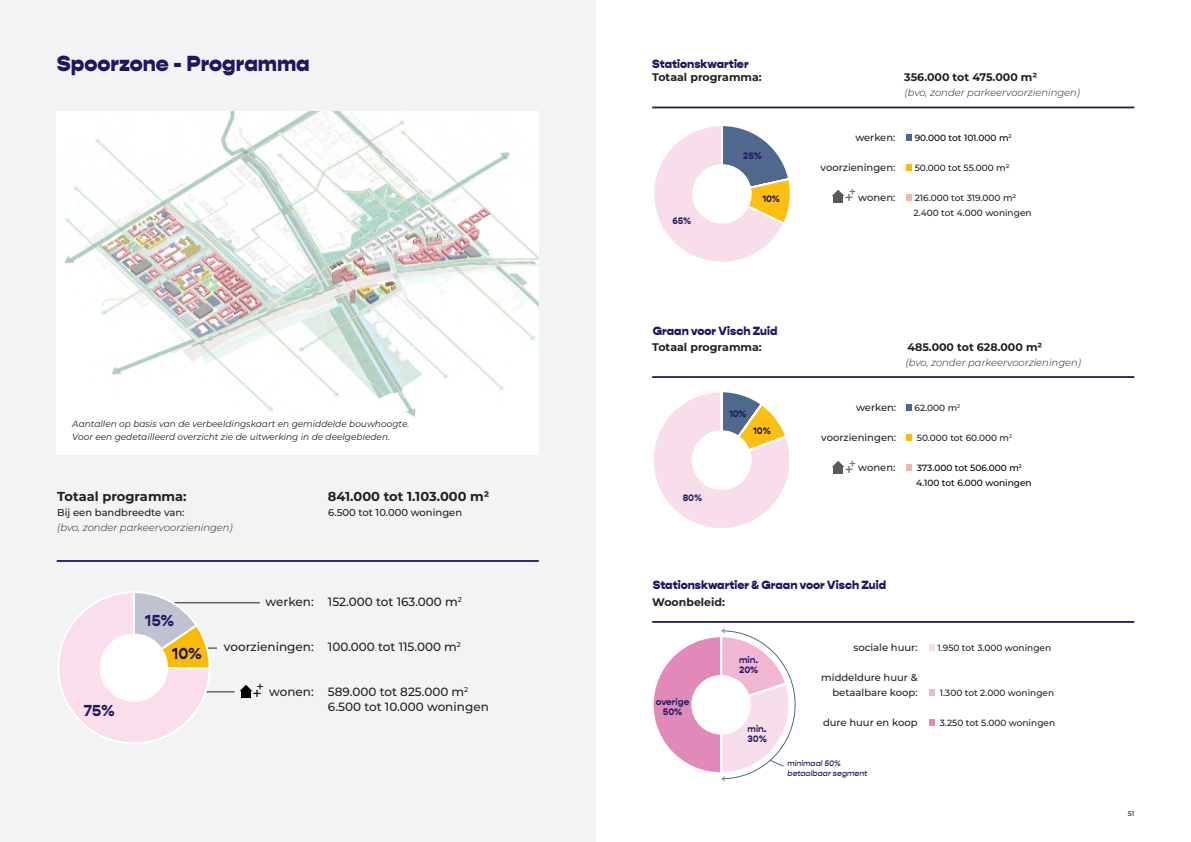
<style>
.page{position:relative;width:1191px;height:842px;background:#fff}
.page>*{position:absolute;margin:0;border:0;box-sizing:border-box;transform-origin:0 0}
.t1{font:800 22px "Gopher";color:#201661}
.t2{font:700 16px "Gopher";color:#201661}
.t3{font:500 16px "Montserrat";color:#231f20}
.t4{font:700 13px "Montserrat";color:#231f20}
.t5{font:500 12px/15px "Montserrat";color:#231f20}
.t6{font:800 12px "Gopher";color:#201661}
.t7{font:700 11px "Montserrat";color:#231f20}
.t8{font:500 10px/15px "Montserrat";color:#231f20;text-align:right}
.t9{font:italic 300 10px "Montserrat";color:#231f20}
.t10{font:700 9.4px/10px "Gopher";color:#201661}
.t11{font:500 9px/15px "Montserrat";color:#231f20}
.t12{font:italic 9px/13px "Montserrat";color:#231f20}
.t13{font:500 9px/15px "Montserrat";color:#000}
.t14{font:italic 500 8px/10px "Gopher";color:#201661}
.t15{font:500 7px "Montserrat";color:#231f20}
</style>
<div class="page">
<svg style="left:654px;top:126px;width:136px;height:136px"></svg>
<div style="left:0;top:0;width:595px;height:842px;background:#f2f3f4"></div>
<div style="left:57px;top:111px;width:482px;height:344px;background:#fff"></div>
<img style="left:64px;top:111px;width:475px;height:306px">
<svg style="left:906px;top:405px;width:6px;height:6px"></svg>
<div style="left:906px;top:434px;width:6px;height:7px;background:#fabb00"></div>
<div style="left:906px;top:464px;width:6px;height:7px;background:#f5b2b9"></div>
<svg style="left:929px;top:645px;width:6px;height:6px"></svg>
<div style="left:929px;top:689px;width:6px;height:7px;background:#f1b6d3"></div>
<div style="left:929px;top:719px;width:6px;height:7px;background:#e18aba"></div>
<div style="left:906px;top:134px;width:6px;height:7px;background:#4e678c"></div>
<div style="left:906px;top:164px;width:6px;height:7px;background:#fabb00"></div>
<div style="left:906px;top:194px;width:6px;height:7px;background:#f5b2b9"></div>
<div style="left:833px;top:467px;width:9px;height:7px;background:#5a5a5a"></div>
<svg style="left:832px;top:461px;width:12px;height:6px"></svg>
<div style="left:833px;top:196px;width:9px;height:7px;background:#5a5a5a"></div>
<svg style="left:832px;top:190px;width:12px;height:6px"></svg>
<hr style="left:57px;top:560px;width:482px;height:2px;background:#201661">
<svg style="left:58px;top:591px;width:202px;height:153px"></svg>
<div style="left:100px;top:634px;width:68px;height:67px;background:#fff;border-radius:50%"></div>
<div style="left:100px;top:633px;width:68px;height:69px;border:1px solid #fff;border-radius:50%"></div>
<svg style="left:653px;top:392px;width:137px;height:136px"></svg>
<hr style="left:652px;top:107px;width:482px;height:1px;background:#201661">
<hr style="left:652px;top:376px;width:482px;height:2px;background:#201661">
<hr style="left:652px;top:621px;width:482px;height:2px;background:#201661">
<svg style="left:653px;top:628px;width:143px;height:153px"></svg>
<h1 class="t1" style="left:57px;top:50px;width:255px">Spoorzone - Programma</h1>
<p class="t12" style="left:72px;top:417px;width:338px">Aantallen op basis van de verbeeldingskaart en gemiddelde bouwhoogte.<br>Voor een gedetailleerd overzicht zie de uitwerking in de deelgebieden.</p>
<h3 class="t4" style="left:57px;top:487px;width:131px">Totaal programma:</h3>
<h3 class="t4" style="left:328px;top:487px;width:163px">841.000 tot 1.103.000 m²</h3>
<p class="t8" style="left:57px;top:505px;width:129px">Bij een bandbreedte van:</p>
<p class="t8" style="left:328px;top:505px;width:136px">6.500 tot 10.000 woningen</p>
<p class="t9" style="left:57px;top:521px;width:177px">(bvo, zonder parkeervoorzieningen)</p>
<h2 class="t2" style="left:84px;top:701px;width:33px">75%</h2>
<h2 class="t2" style="left:145px;top:611px;width:31px">15%</h2>
<h2 class="t2" style="left:172px;top:644px;width:32px">10%</h2>
<p class="t5" style="left:266px;top:594px;width:50px">werken:</p>
<p class="t5" style="left:224px;top:639px;width:91px">voorzieningen:</p>
<p class="t5" style="left:269px;top:684px;width:46px">wonen:</p>
<h2 class="t3" style="left:252px;top:682px;width:13px">+<sup>+</sup></h2>
<p class="t5" style="left:328px;top:594px;width:135px">152.000 tot 163.000 m<sup>2</sup></p>
<p class="t5" style="left:328px;top:639px;width:134px">100.000 tot 115.000 m<sup>2</sup></p>
<p class="t5" style="left:328px;top:684px;width:162px">589.000 tot 825.000 m<sup>2<br></sup>6.500 tot 10.000 woningen</p>
<p class="t6" style="left:652px;top:57px;width:98px">Stationskwartier</p>
<p class="t7" style="left:652px;top:69px;width:111px">Totaal programma:</p>
<p class="t10" style="left:743px;top:151px;width:20px">25%</p>
<p class="t10" style="left:672px;top:216px;width:20px">65%</p>
<p class="t10" style="left:762px;top:194px;width:19px">10%</p>
<p class="t6" style="left:652px;top:323px;width:126px">Graan voor Visch Zuid</p>
<p class="t7" style="left:904px;top:69px;width:134px">356.000 tot 475.000 m²</p>
<p class="t9" style="left:904px;top:86px;width:177px">(bvo, zonder parkeervoorzieningen)</p>
<p class="t8" style="left:855px;top:130px;width:42px">werken:</p>
<p class="t8" style="left:820px;top:160px;width:76px">voorzieningen:</p>
<p class="t8" style="left:858px;top:190px;width:39px">wonen:</p>
<h2 class="t3" style="left:844px;top:187px;width:13px">+<sup>+</sup></h2>
<p class="t13" style="left:914px;top:130px;width:98px">90.000 tot 101.000 m<sup>2</sup></p>
<p class="t11" style="left:914px;top:160px;width:96px">50.000 tot 55.000 m²</p>
<p class="t11" style="left:913px;top:190px;width:119px">216.000 tot 319.000 m²<br>2.400 tot 4.000 woningen</p>
<p class="t7" style="left:652px;top:339px;width:111px">Totaal programma:</p>
<p class="t7" style="left:907px;top:339px;width:136px">485.000 tot 628.000 m²</p>
<p class="t10" style="left:682px;top:493px;width:21px">80%</p>
<p class="t10" style="left:729px;top:409px;width:19px">10%</p>
<p class="t10" style="left:753px;top:425px;width:19px">10%</p>
<p class="t9" style="left:905px;top:356px;width:177px">(bvo, zonder parkeervoorzieningen)</p>
<p class="t8" style="left:856px;top:400px;width:42px">werken:</p>
<p class="t8" style="left:821px;top:430px;width:76px">voorzieningen:</p>
<h2 class="t3" style="left:844px;top:458px;width:13px">+<sup>+</sup></h2>
<p class="t8" style="left:858px;top:460px;width:39px">wonen:</p>
<p class="t11" style="left:914px;top:400px;width:47px">62.000 m<sup>2</sup></p>
<p class="t11" style="left:917px;top:430px;width:97px">50.000 tot 60.000 m<sup>2</sup></p>
<p class="t13" style="left:916px;top:460px;width:117px">373.000 tot 506.000 m<sup>2<br></sup>4.100 tot 6.000 woningen</p>
<p class="t6" style="left:652px;top:577px;width:235px">Stationskwartier &amp; Graan voor Visch Zuid</p>
<p class="t7" style="left:652px;top:594px;width:74px">Woonbeleid:</p>
<p class="t10" style="left:656px;top:697px;width:35px;text-align:center">overige<br>50%</p>
<p class="t10" style="left:739px;top:655px;width:21px">min.<br>20%</p>
<p class="t10" style="left:747px;top:724px;width:21px">min.<br>30%</p>
<p class="t8" style="left:853px;top:640px;width:66px">sociale huur:</p>
<p class="t8" style="left:821px;top:670px;width:98px">middeldure huur &amp; betaalbare koop:</p>
<p class="t8" style="left:823px;top:715px;width:96px">dure huur en koop</p>
<p class="t14" style="left:787px;top:758px;width:81px">minimaal 50% betaalbaar segment</p>
<p class="t11" style="left:937px;top:640px;width:115px">1.950 tot 3.000 woningen</p>
<p class="t11" style="left:939px;top:685px;width:116px">1.300 tot 2.000 woningen</p>
<p class="t11" style="left:939px;top:715px;width:117px">3.250 tot 5.000 woningen</p>
<p class="t15" style="left:1127px;top:809px;width:8px">51</p>
</div>
